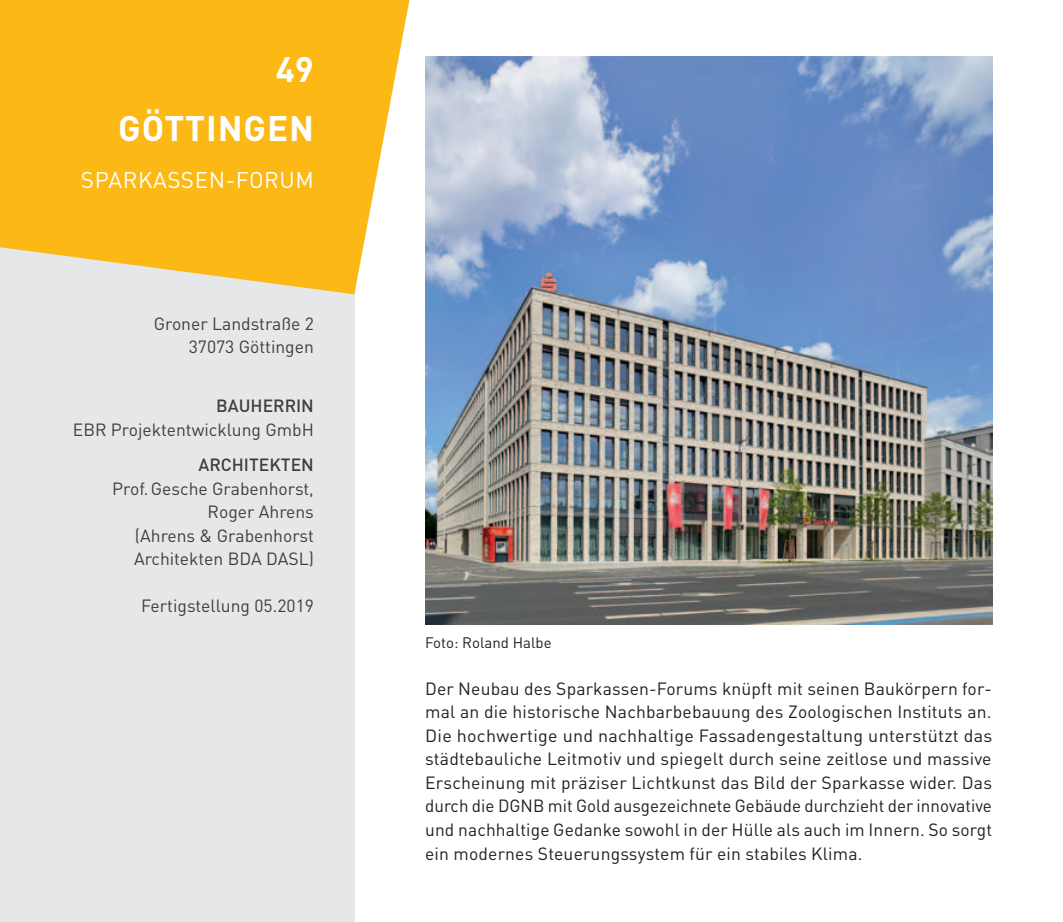
<style>
.page{position:relative;width:1063px;height:922px;background:#fff}
.page>*{position:absolute;margin:0;border:0;box-sizing:border-box;transform-origin:0 0}
.t1{font:700 35px "DIN";letter-spacing:.025em;color:#fff}
.t2{font:22.5px "DIN";color:#fff}
.t3{font:17.5px/23.5px "DIN";letter-spacing:.01em;color:#231f20;text-align:justify}
.t4{font:17.5px/23.5px "DIN";color:#3e3e3f;text-align:right}
.t5{font:500 17.5px "DIN";color:#3e3e3f}
.t6{font:15px "DIN";color:#231f20}
</style>
<div class="page">
<div style="left:0;top:234px;width:354px;height:687px;background:#e6e7e9"></div>
<svg style="left:0;top:0;width:409px;height:294px;background:#fabf32"></svg>
<img style="left:425px;top:57px;width:567px;height:567px">
<h1 class="t1" style="left:276px;top:47px;width:40px">49</h1>
<h1 class="t1" style="left:118px;top:106px;width:197px">GÖTTINGEN</h1>
<p class="t2" style="left:81px;top:166px;width:29px">Sparkassen</p>
<p class="t2" style="left:226px;top:166px;width:40px">-Forum</p>
<p class="t4" style="left:154px;top:311px;width:162px">Groner Landstraße 2<br>37073 Göttingen</p>
<p class="t5" style="left:216px;top:394px;width:99px">BAUHERRIN</p>
<p class="t4" style="left:73px;top:417px;width:239px">EBR Projektentwicklung GmbH</p>
<p class="t5" style="left:198px;top:453px;width:117px">ARCHITEKTEN</p>
<p class="t4" style="left:112px;top:476px;width:203px">Prof.Gesche Grabenhorst,<br>Roger Ahrens<br>(Ahrens &amp; Grabenhorst<br>Architekten BDA DASL)</p>
<p class="t4" style="left:141px;top:593px;width:174px">Fertigstellung 05.2019</p>
<p class="t6" style="left:425px;top:632px;width:128px">Foto: Roland Halbe</p>
<p class="t3" style="left:425px;top:676px;width:569px">Der Neubau des Sparkassen-Forums knüpft mit seinen Baukörpern for&shy;mal an die historische Nachbarbebauung des Zoologischen Instituts an.<br>Die hochwertige und nachhaltige Fassadengestaltung unterstützt das städtebauliche Leitmotiv und spiegelt durch seine zeitlose und massive Erscheinung mit präziser Lichtkunst das Bild der Sparkasse wider. Das durch die DGNB mit Gold ausgezeichnete Gebäude durchzieht der innovative und nachhaltige Gedanke sowohl in der H ülle als auch im Innern. So sorgt ein modernes Steuerungssystem für ein stabiles Klima.</p>
</div>
